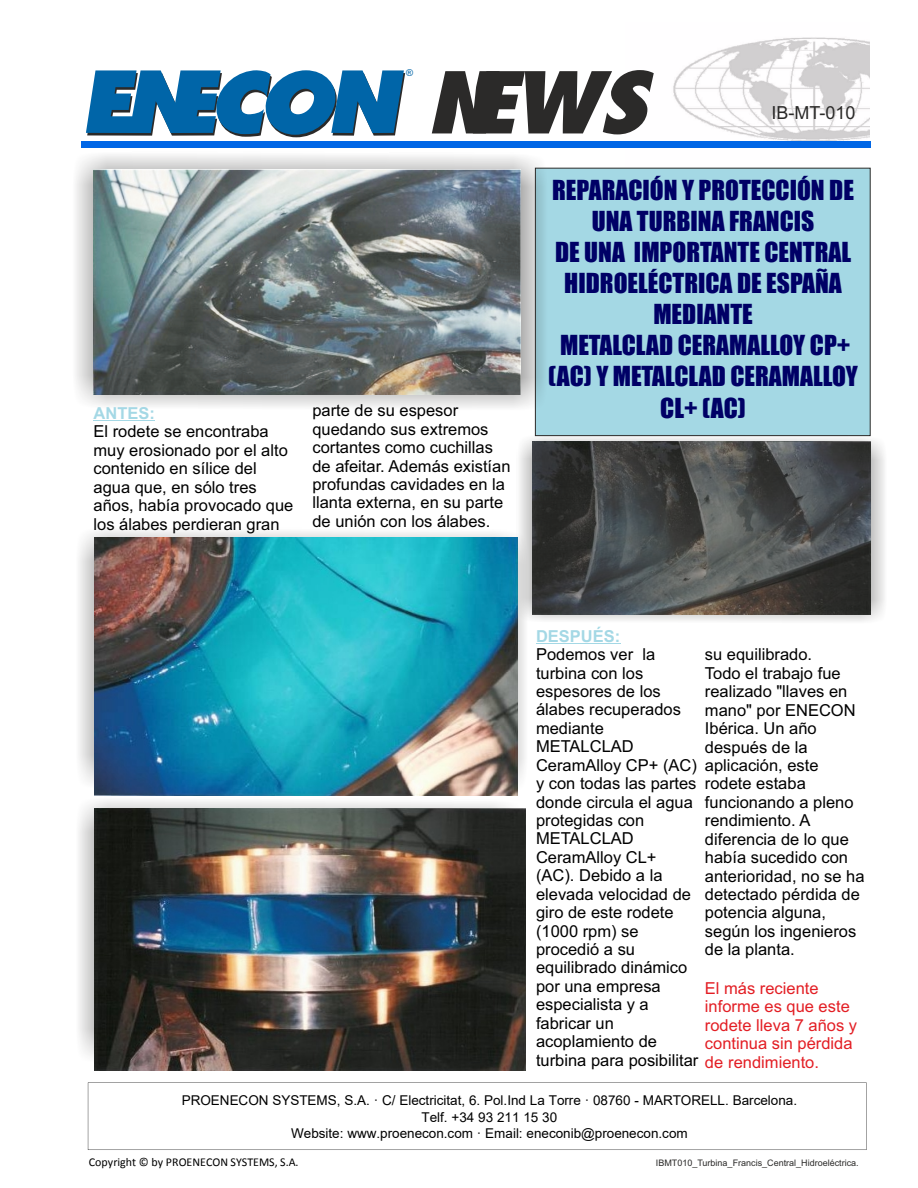
<style>
.page{position:relative;width:918px;height:1188px;background:#fff}
.page>*{position:absolute;margin:0;border:0;box-sizing:border-box;transform-origin:0 0}
.t1{font:italic 800 82.5px "Fujiyama";color:#2b2a29;scale:1.24 1}
.t2{font:25.5px/31px "Impact";color:#006;text-align:center}
.t3{font:18px "Arial";color:#2b2a29}
.t4{font:16.5px/18.5px "Arial";color:#000}
.t5{font:16.5px/18.5px "Arial";color:#e31e24}
.t6{font:700 16.5px "Arial";color:#a4d8e5}
.t7{font:13.5px/16.2px "Arial";color:#000;text-align:center}
.t8{font:12px "Calibri";color:#000}
.t9{font:9.45px "Arial";color:#0065a8}
.t10{font:9px "Arial";color:#2b2a29}
</style>
<div class="page">
<img style="left:673px;top:37px;width:197px;height:104px">
<div style="left:82px;top:141px;width:789px;height:7px;background:#0066e6"></div>
<svg style="left:86px;top:70px;width:319px;height:67px"></svg>
<div style="left:535px;top:168px;width:335px;height:268px;background:#a4d8e4"></div>
<img style="left:76px;top:155px;width:472px;height:258px">
<img style="left:517px;top:434px;width:368px;height:191px">
<img style="left:79px;top:800px;width:446px;height:257px">
<img style="left:93px;top:169px;width:427px;height:226px">
<img style="left:94px;top:537px;width:424px;height:258px">
<img style="left:94px;top:809px;width:431px;height:262px">
<hr style="left:536px;top:643px;width:84px;height:1px;background:#a4d8e5">
<hr style="left:94px;top:421px;width:61px;height:1px;background:#a4d8e5">
<svg style="left:88px;top:1083px;width:779px;height:67px"></svg>
<p class="t6" style="left:94px;top:407px;width:63px">ANTES:</p>
<p class="t4" style="left:94px;top:424px;width:201px">El rodete se encontraba muy erosionado por el alto contenido en sílice del agua que, en sólo tres años, había provocado que los álabes perdieran gran</p>
<p class="t9" style="left:406px;top:70px;width:9px">®</p>
<h1 class="t1" style="left:426px;top:71px;width:180px">NEWS</h1>
<p class="t3" style="left:772px;top:106px;width:86px">IB-MT-010</p>
<p class="t4" style="left:312px;top:403px;width:200px">parte de su espesor quedando sus extremos cortantes como cuchillas de afeitar. Además existían profundas cavidades en la llanta externa, en su parte de unión con los álabes.</p>
<h2 class="t2" style="left:548px;top:176px;width:311px">REPARACIÓN Y PROTECCIÓN DE<br>UNA TURBINA FRANCIS<br>DE UNA IMPORTANTE CENTRAL<br>HIDROELÉCTRICA DE ESPAÑA<br>MEDIANTE<br>METALCLAD CERAMALLOY CP+ (AC) Y METALCLAD CERAMALLOY<br>CL+ (AC)</h2>
<p class="t6" style="left:536px;top:630px;width:86px">DESPUÉS:</p>
<p class="t4" style="left:536px;top:647px;width:164px">Podemos ver la turbina con los espesores de los álabes recuperados mediante<br>METALCLAD<br>CeramAlloy CP+ (AC) y con todas las partes donde circula el agua protegidas con<br>METALCLAD<br>CeramAlloy CL+ (AC). Debido a la elevada velocidad de giro de este rodete (1000 rpm) se procedió a su equilibrado dinámico por una empresa especialista y a fabricar un acoplamiento de turbina para posibilitar</p>
<p class="t4" style="left:705px;top:647px;width:161px">su equilibrado.<br>Todo el trabajo fue realizado "llaves en mano" por ENECON<br>Ibérica. Un año después de la aplicación, este rodete estaba funcionando a pleno rendimiento. A diferencia de lo que había sucedido con anterioridad, no se ha detectado pérdida de potencia alguna, según los ingenieros de la planta.</p>
<p class="t5" style="left:705px;top:980px;width:154px">El más reciente informe es que este rodete lleva 7 años y continua sin pérdida de rendimiento.</p>
<p class="t7" style="left:182px;top:1092px;width:617px">PROENECON SYSTEMS, S.A. · C/ Electricitat, 6. Pol.Ind La Torre · 08760 - MARTORELL. Barcelona.<br>Telf. +34 93 211 15 30<br>Website: www.proenecon.com · Email: eneconib@proenecon.com</p>
<p class="t8" style="left:89px;top:1157px;width:211px">Copyright © by PROENECON SYSTEMS, S.A.</p>
<p class="t10" style="left:656px;top:1159px;width:204px">IBMT010_Turbina_Francis_Central_Hidroeléctrica.</p>
</div>
